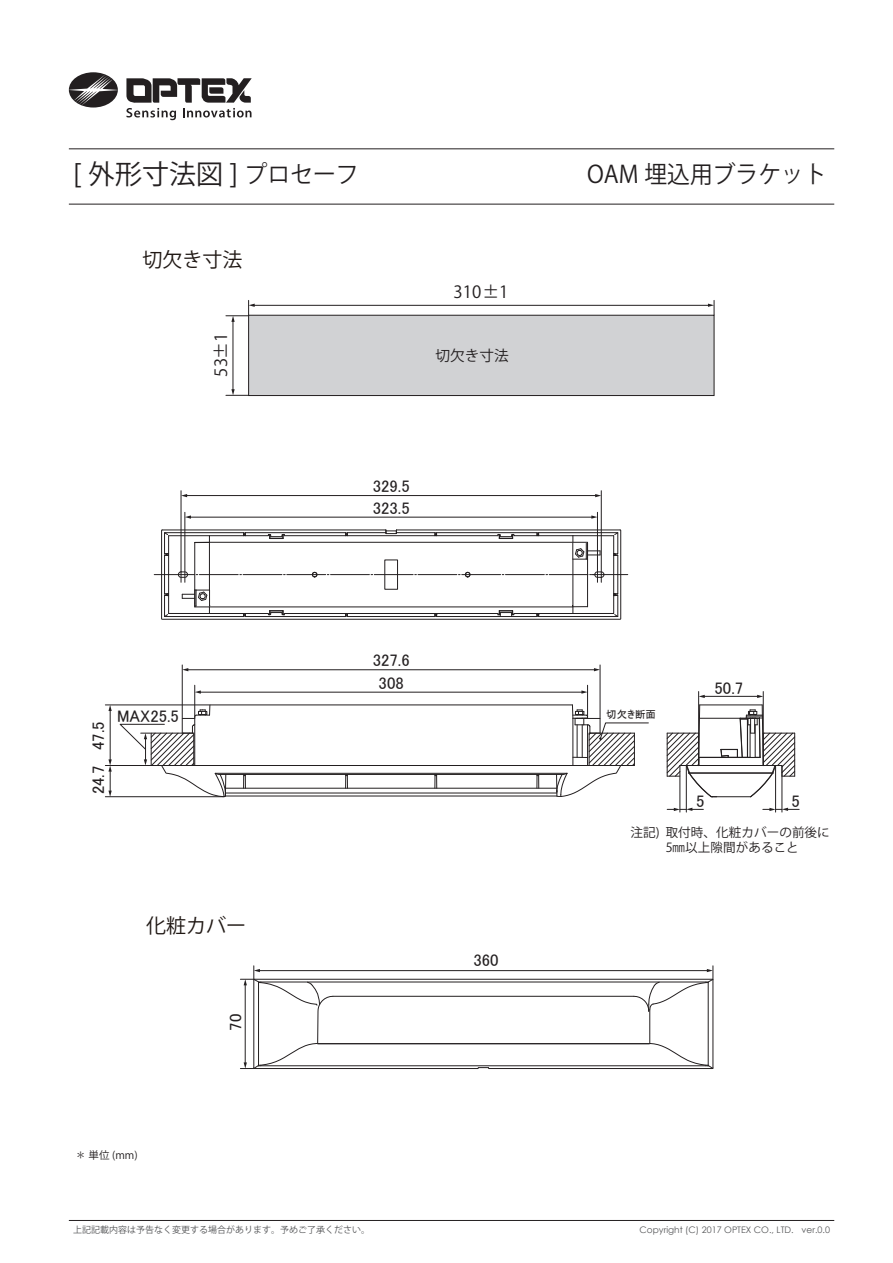
<style>
.page{position:relative;width:893px;height:1263px;background:#fff}
.page>*{position:absolute;margin:0;border:0;box-sizing:border-box;transform-origin:0 0}
.t1{font:27px "Koz Go Pro";color:#231f20}
.t2{font:24px "Koz Go Pro";color:#231f20;scale:.95 1}
.t3{font:19.95px "Koz Go Pro";color:#201814}
.t4{font:16.8px/22.4px "MS UI Gothic";color:#231f20;text-align:center}
.t5{font:16.8px "Koz Go Pro";color:#231f20}
.t6{font:14.7px "Koz Go Pro";color:#231f20}
.t7{font:12.6px/15.1px "Koz Go Pro";letter-spacing:.005em;color:#231f20;text-align:center}
.t8{font:10.5px "Koz Go Pro";color:#231f20}
.t9{font:10.5px "MS UI Gothic";color:#231f20}
.t10{font:9px "Century Gothic";color:#565759}
.t11{font:9px "Koz Go Pro";color:#565759}
.s1{font-size:24px}
</style>
<div class="page">
<hr style="left:69px;top:1220px;width:765px;height:1px;background:#231f20">
<svg style="left:69px;top:72px;width:49px;height:36px"></svg>
<svg style="left:69px;top:75px;width:48px;height:30px"></svg>
<svg style="left:126px;top:78px;width:126px;height:42px"></svg>
<hr style="left:69px;top:204px;width:765px;height:1px;background:#231f20">
<hr style="left:69px;top:148px;width:765px;height:1px;background:#231f20">
<hr style="left:225px;top:796px;width:332px;height:1px;background:#231f20">
<hr style="left:162px;top:765px;width:458px;height:1px;background:#231f20">
<hr style="left:215px;top:773px;width:352px;height:1px;background:#231f20">
<hr style="left:219px;top:774px;width:344px;height:1px;background:#231f20">
<hr style="left:225px;top:793px;width:332px;height:1px;background:#231f20">
<hr style="left:226px;top:788px;width:331px;height:1px;background:#231f20">
<svg style="left:243px;top:775px;width:3px;height:14px"></svg>
<svg style="left:536px;top:775px;width:3px;height:13px"></svg>
<svg style="left:434px;top:775px;width:3px;height:13px"></svg>
<svg style="left:345px;top:775px;width:3px;height:13px"></svg>
<hr style="left:210px;top:704px;width:362px;height:1px;background:#231f20">
<svg style="left:119px;top:705px;width:107px;height:92px"></svg>
<hr style="left:105px;top:796px;width:118px;height:1px;background:#231f20">
<svg style="left:666px;top:704px;width:130px;height:94px"></svg>
<hr style="left:680px;top:777px;width:1px;height:35px;background:#231f20">
<hr style="left:686px;top:766px;width:1px;height:46px;background:#231f20">
<hr style="left:763px;top:691px;width:1px;height:74px;background:#231f20">
<hr style="left:698px;top:691px;width:1px;height:74px;background:#231f20">
<hr style="left:704px;top:696px;width:54px;height:1px;background:#231f20">
<svg style="left:757px;top:695px;width:6px;height:3px"></svg>
<svg style="left:699px;top:695px;width:6px;height:3px"></svg>
<hr style="left:775px;top:766px;width:1px;height:46px;background:#231f20">
<hr style="left:782px;top:766px;width:1px;height:46px;background:#231f20">
<svg style="left:556px;top:704px;width:93px;height:93px"></svg>
<hr style="left:187px;top:669px;width:408px;height:1px;background:#231f20">
<svg style="left:183px;top:668px;width:5px;height:3px"></svg>
<svg style="left:594px;top:668px;width:6px;height:3px"></svg>
<hr style="left:182px;top:665px;width:1px;height:53px;background:#231f20">
<hr style="left:600px;top:665px;width:1px;height:53px;background:#231f20">
<hr style="left:194px;top:685px;width:1px;height:32px;background:#231f20">
<hr style="left:200px;top:692px;width:383px;height:1px;background:#231f20">
<svg style="left:195px;top:690px;width:6px;height:4px"></svg>
<svg style="left:581px;top:690px;width:6px;height:4px"></svg>
<hr style="left:587px;top:685px;width:1px;height:32px;background:#231f20">
<hr style="left:105px;top:765px;width:57px;height:1px;background:#231f20">
<hr style="left:105px;top:705px;width:104px;height:1px;background:#231f20">
<hr style="left:110px;top:710px;width:1px;height:50px;background:#231f20">
<svg style="left:108px;top:759px;width:4px;height:38px"></svg>
<svg style="left:108px;top:705px;width:4px;height:6px"></svg>
<svg style="left:240px;top:966px;width:474px;height:103px"></svg>
<hr style="left:593px;top:574px;width:35px;height:1px;background:#231f20">
<svg style="left:161px;top:529px;width:460px;height:91px"></svg>
<hr style="left:154px;top:574px;width:40px;height:1px;background:#231f20">
<hr style="left:181px;top:491px;width:1px;height:91px;background:#231f20">
<hr style="left:601px;top:491px;width:1px;height:91px;background:#231f20">
<hr style="left:186px;top:495px;width:410px;height:1px;background:#231f20">
<svg style="left:595px;top:494px;width:6px;height:3px"></svg>
<svg style="left:181px;top:494px;width:6px;height:3px"></svg>
<hr style="left:185px;top:512px;width:1px;height:70px;background:#231f20">
<hr style="left:597px;top:512px;width:1px;height:70px;background:#231f20">
<hr style="left:190px;top:517px;width:402px;height:1px;background:#231f20">
<svg style="left:185px;top:515px;width:6px;height:4px"></svg>
<svg style="left:591px;top:515px;width:6px;height:4px"></svg>
<svg style="left:667px;top:808px;width:36px;height:3px"></svg>
<svg style="left:763px;top:808px;width:36px;height:3px"></svg>
<div style="left:248px;top:315px;width:466px;height:81px;background:#d1d2d4;border:1px solid #231f20"></div>
<hr style="left:233px;top:321px;width:1px;height:69px;background:#231f20">
<svg style="left:226px;top:389px;width:22px;height:7px"></svg>
<hr style="left:254px;top:305px;width:455px;height:1px;background:#231f20">
<svg style="left:226px;top:300px;width:29px;height:22px"></svg>
<svg style="left:708px;top:300px;width:7px;height:15px"></svg>
<h1 class="t1" style="left:73px;top:156px;width:287px">[ 外形寸法図 ] <span class="s1">プロセーフ</span></h1>
<h2 class="t2" style="left:559px;top:158px;width:283px">　 OAM 埋込用ブラケット</h2>
<p class="t3" style="left:143px;top:247px;width:101px">切欠き寸法</p>
<p class="t5" style="left:210px;top:377px;width:45px;rotate:-90deg">53±1</p>
<p class="t4" style="left:87px;top:750px;width:30px;rotate:-90deg">47.5</p>
<p class="t4" style="left:87px;top:794px;width:30px;rotate:-90deg">24.7</p>
<p class="t4" style="left:117px;top:704px;width:63px">MAX25.5</p>
<p class="t3" style="left:146px;top:913px;width:101px">化粧カバー</p>
<p class="t4" style="left:224px;top:1031px;width:18px;rotate:-90deg">70</p>
<p class="t8" style="left:76px;top:1148px;width:64px">＊ 単位 (mm)</p>
<p class="t5" style="left:454px;top:280px;width:56px">310±1</p>
<p class="t6" style="left:435px;top:346px;width:75px">切欠き寸法</p>
<p class="t4" style="left:373px;top:475px;width:39px;line-height:21.6px;text-align:left">329.5<br>323.5</p>
<p class="t4" style="left:373px;top:649px;width:39px">327.6<br>308</p>
<p class="t4" style="left:473px;top:948px;width:27px">360</p>
<p class="t9" style="left:606px;top:709px;width:51px">切欠き断面</p>
<p class="t4" style="left:714px;top:677px;width:30px">50.7</p>
<p class="t4" style="left:696px;top:790px;width:10px">5</p>
<p class="t4" style="left:791px;top:790px;width:10px">5</p>
<p class="t7" style="left:630px;top:825px;width:201px">注記) 取付時、化粧カバーの前後に<br>5㎜以上隙間があること</p>
<p class="t11" style="left:73px;top:1223px;width:298px">上記記載内容は予告なく変更する場合があります。予めご了承ください。</p>
<p class="t10" style="left:639px;top:1223px;width:192px">Copyright (C) 2017 OPTEX CO., LTD. ver.0.0</p>
</div>
